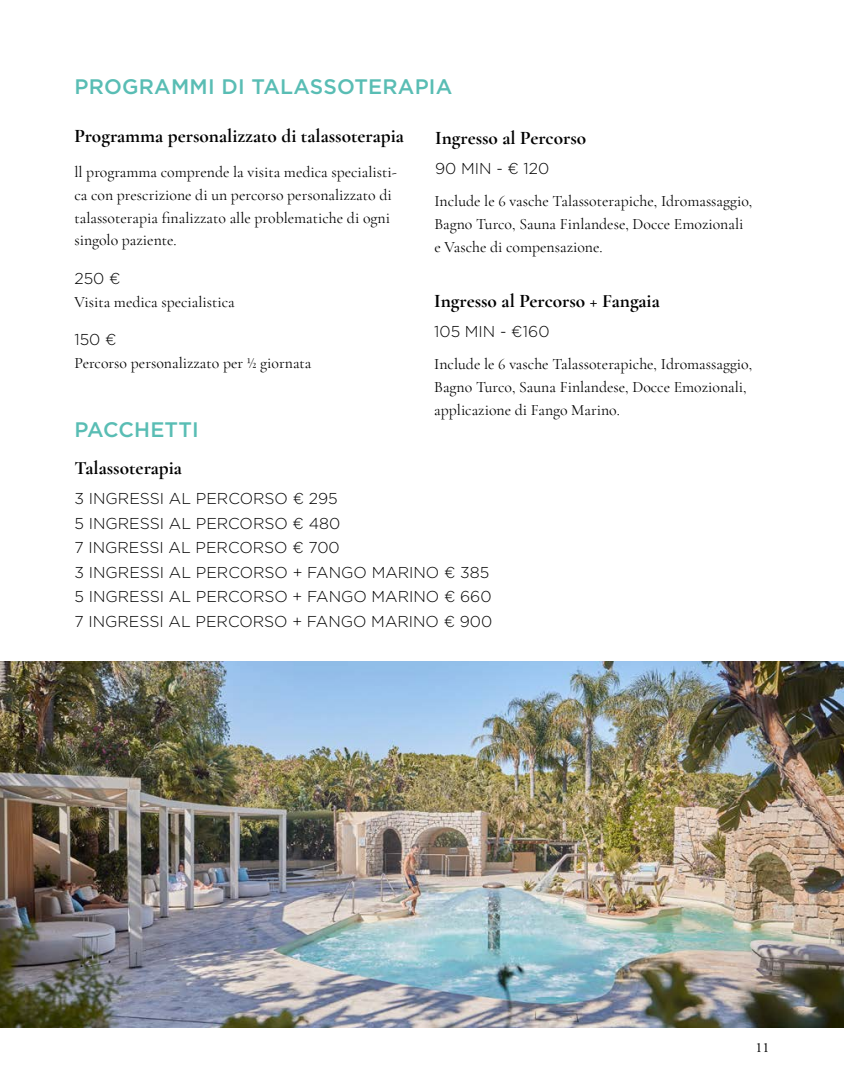
<style>
.page{position:relative;width:844px;height:1092px;background:#fff}
.page>*{position:absolute;margin:0;border:0;box-sizing:border-box;transform-origin:0 0}
.t1{font:500 21px "Gotham";letter-spacing:.01em;color:#59bdb4}
.t2{font:700 19.25px "Cormorant Garamond";color:#000}
.t3{font:15.75px/22.8px "Cormorant Garamond";color:#000}
.t4{font:300 15.75px/24.5px "Gotham";color:#000}
.t5{font:14px "Adobe Garamond Pro";color:#000}
</style>
<div class="page">
<img style="left:0;top:661px;width:843px;height:366px">
<h1 class="t1" style="left:74px;top:73px;width:379px">PROGRAMMI DI TALASSOTERAPIA</h1>
<p class="t2" style="left:74px;top:124px;width:331px">Programma personalizzato di talassoterapia</p>
<p class="t3" style="left:74px;top:161px;width:324px">ll programma comprende la visita medica specialisti&shy;ca con prescrizione di un percorso personalizzato di talassoterapia finalizzato alle problematiche di ogni singolo paziente.</p>
<p class="t4" style="left:74px;top:265px;width:48px">250 €</p>
<p class="t3" style="left:74px;top:290px;width:162px">Visita medica specialistica</p>
<p class="t4" style="left:74px;top:327px;width:44px">150 €</p>
<p class="t3" style="left:74px;top:351px;width:238px">Percorso personalizzato per ½ giornata</p>
<p class="t2" style="left:435px;top:126px;width:153px">Ingresso al Percorso</p>
<p class="t4" style="left:435px;top:156px;width:116px">90 MIN - € 120</p>
<p class="t3" style="left:434px;top:190px;width:319px">Include le 6 vasche Talassoterapiche, Idromassaggio,<br>Bagno Turco, Sauna Finlandese, Docce Emozionali e Vasche di compensazione.</p>
<p class="t2" style="left:434px;top:289px;width:227px">Ingresso al Percorso + Fangaia</p>
<p class="t4" style="left:434px;top:319px;width:117px">105 MIN - €160</p>
<p class="t3" style="left:434px;top:352px;width:319px">Include le 6 vasche Talassoterapiche, Idromassaggio,<br>Bagno Turco, Sauna Finlandese, Docce Emozionali, applicazione di Fango Marino.</p>
<h1 class="t1" style="left:74px;top:416px;width:126px">PACCHETTI</h1>
<p class="t2" style="left:74px;top:456px;width:109px">Talassoterapia</p>
<p class="t4" style="left:74px;top:486px;width:419px">3 INGRESSI AL PERCORSO € 295<br>5 INGRESSI AL PERCORSO € 480<br>7 INGRESSI AL PERCORSO € 700<br>3 INGRESSI AL PERCORSO + FANGO MARINO € 385<br>5 INGRESSI AL PERCORSO + FANGO MARINO € 660<br>7 INGRESSI AL PERCORSO + FANGO MARINO € 900</p>
<p class="t5" style="left:755px;top:1039px;width:15px">11</p>
</div>
